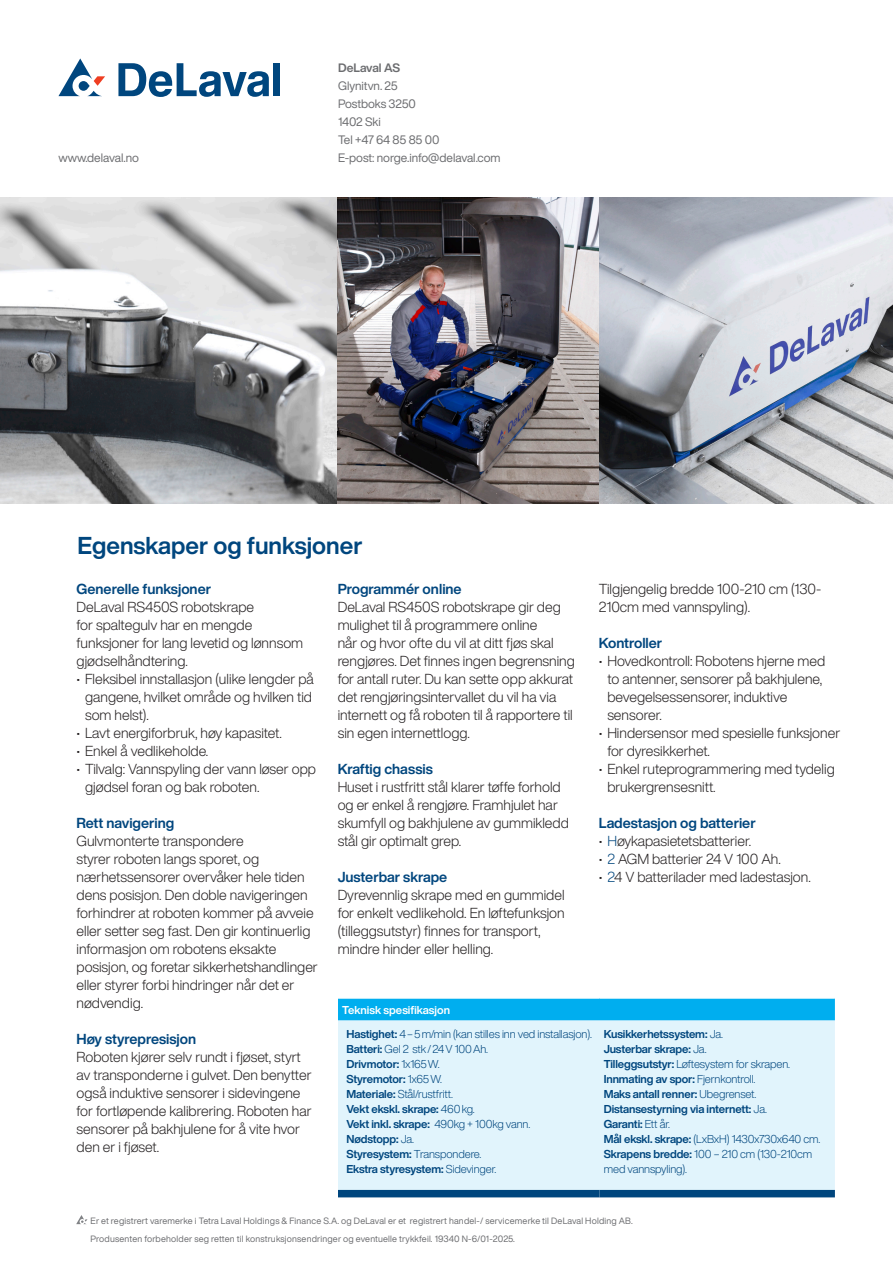
<style>
.page{position:relative;width:893px;height:1263px;background:#fff}
.page>*{position:absolute;margin:0;border:0;box-sizing:border-box;transform-origin:0 0}
.t1{font:700 24px "Helvetica Now Display";color:#00467e}
.t2{font:300 14.25px/18px "Helvetica Now Display";color:#231f20}
.t3{font:700 14.25px "Helvetica Now Display";color:#00467e}
.t4{font:12px/18px "Helvetica Now Display";letter-spacing:-.005em;color:#6c6d70}
.t5{font:700 12px "Helvetica Now Display";letter-spacing:-.005em;color:#6c6d70}
.t6{font:700 11.25px/15px "Helvetica Now Display";letter-spacing:-.01em;color:#00467e}
.t7{font:300 11.25px/24px "Helvetica Now Display";letter-spacing:-.01em;color:#00467e}
.t8{font:9px/18px "Helvetica Now Display";letter-spacing:.02em;color:#6c6d70}
.s1{color:#00467e}
.s2{font-weight:700;color:#fff}
.s3{font-weight:700}
.s4{font-weight:300}
</style>
<div class="page">
<img style="left:0;top:198px;width:338px;height:306px">
<svg style="left:599px;top:198px;width:294px;height:306px;background:#b1b5be"></svg>
<img style="left:338px;top:198px;width:261px;height:306px">
<div style="left:273px;top:63px;width:7px;height:33px;background:#00467e"></div>
<svg style="left:118px;top:63px;width:151px;height:34px"></svg>
<svg style="left:58px;top:58px;width:47px;height:38px"></svg>
<div style="left:338px;top:999px;width:497px;height:21px;background:#00aeef"></div>
<div style="left:338px;top:1020px;width:497px;height:170px;background:#e1f4fc"></div>
<div style="left:338px;top:1190px;width:261px;height:7px;background:#00467e"></div>
<div style="left:599px;top:1190px;width:236px;height:7px;background:#00467e"></div>
<svg style="left:76px;top:1215px;width:12px;height:9px"></svg>
<p class="t5" style="left:338px;top:60px;width:64px">DeLaval AS</p>
<p class="t4" style="left:338px;top:77px;width:103px">Glynitvn. 25<br>Postboks 3250<br>1402 Ski<br>Tel +47 64 85 85 00</p>
<p class="t4" style="left:58px;top:149px;width:82px">www.delaval.no</p>
<p class="t4" style="left:338px;top:149px;width:164px">E-post: norge.info@delaval.com</p>
<h1 class="t1" style="left:78px;top:530px;width:286px">Egenskaper og funksjoner</h1>
<p class="t3" style="left:77px;top:579px;width:136px">Generelle funksjoner</p>
<p class="t2" style="left:77px;top:598px;width:228px">DeLaval RS450S robotskrape<br>for spaltegulv har en mengde funksjoner for lang levetid og lønnsom gjødselhåndtering.</p>
<p class="t2" style="left:85px;top:670px;width:230px;text-align:justify;text-indent:-9px">• Fleksibel innstallasjon (ulike lengder på gangene, hvilket område og hvilken tid som helst).</p>
<p class="t2" style="left:77px;top:724px;width:207px">• Lavt energiforbruk, høy kapasitet.</p>
<p class="t2" style="left:77px;top:742px;width:133px">• Enkel å vedlikeholde.</p>
<p class="t2" style="left:85px;top:760px;width:233px;text-indent:-9px">• Tilvalg: Vannspyling der vann løser opp gjødsel foran og bak roboten.</p>
<p class="t3" style="left:77px;top:813px;width:99px">Rett navigering</p>
<p class="t2" style="left:77px;top:832px;width:243px">Gulvmonterte transpondere<br>styrer roboten langs sporet, og nærhetssensorer overvåker hele tiden dens posisjon. Den doble navigeringen forhindrer at roboten kommer på avveie eller setter seg fast. Den gir kontinuerlig informasjon om robotens eksakte posisjon, og foretar sikkerhetshandlinger eller styrer forbi hindringer når det er nødvendig.</p>
<p class="t3" style="left:77px;top:1029px;width:121px">Høy styrepresisjon</p>
<p class="t2" style="left:77px;top:1048px;width:237px">Roboten kjører selv rundt i fjøset, styrt av transponderne i gulvet. Den benytter også induktive sensorer i sidevingene for fortløpende kalibrering. Roboten har sensorer på bakhjulene for å vite hvor den er i fjøset.</p>
<p class="t2" style="left:599px;top:580px;width:224px">Tilgjengelig bredde 100-210 cm (130-<br>210cm med vannspyling).</p>
<p class="t3" style="left:599px;top:633px;width:65px">Kontroller</p>
<p class="t2" style="left:607px;top:652px;width:220px;text-indent:-9px">• Hovedkontroll: Robotens hjerne med to antenner, sensorer på bakhjulene, bevegelsessensorer, induktive sensorer.</p>
<p class="t2" style="left:607px;top:724px;width:234px;text-indent:-9px">• Hindersensor med spesielle funksjoner for dyresikkerhet.</p>
<p class="t2" style="left:607px;top:760px;width:229px;text-indent:-9px">• Enkel ruteprogrammering med tydelig brukergrensesnitt.</p>
<p class="t3" style="left:599px;top:813px;width:158px">Ladestasjon og batterier</p>
<p class="t2" style="left:599px;top:832px;width:154px">• <span class="s1">H</span>øykapasietetsbatterier.</p>
<p class="t2" style="left:599px;top:850px;width:183px">• <span class="s1">2</span> AGM batterier 24 V 100 Ah.</p>
<p class="t2" style="left:599px;top:868px;width:213px">• <span class="s1">2</span>4 V batterilader med ladestasjon.</p>
<p class="t3" style="left:338px;top:579px;width:126px">Programmér online</p>
<p class="t2" style="left:338px;top:598px;width:239px">DeLaval RS450S robotskrape gir deg mulighet til å programmere online<br>når og hvor ofte du vil at ditt fjøs skal rengjøres. Det finnes ingen begrensning for antall ruter. Du kan sette opp akkurat det rengjøringsintervallet du vil ha via internett og få roboten til å rapportere til sin egen internettlogg.</p>
<p class="t3" style="left:338px;top:759px;width:97px">Kraftig chassis</p>
<p class="t2" style="left:338px;top:778px;width:233px">Huset i rustfritt stål klarer tøffe forhold og er enkel å rengjøre. Framhjulet har skumfyll og bakhjulene av gummikledd stål gir optimalt grep.</p>
<p class="t3" style="left:338px;top:867px;width:111px">Justerbar skrape</p>
<p class="t2" style="left:338px;top:886px;width:228px">Dyrevennlig skrape med en gummidel for enkelt vedlikehold. En løftefunksjon (tilleggsutstyr) finnes for transport, mindre hinder eller helling.</p>
<p class="t7" style="left:346px;top:998px;width:247px;text-indent:-4px"><span class="s2">Teknisk spesifikasjon<br></span><span class="s3">Hastighet:</span> 4 – 5 m/min (kan stilles inn ved installasjon).</p>
<p class="t6" style="left:346px;top:1042px;width:185px">Batteri: <span class="s4">Gel 2 stk / 24 V 100 Ah.<br></span>Drivmotor: <span class="s4">1x165 W.<br></span>Styremotor: <span class="s4">1x65 W.<br></span>Materiale: <span class="s4">Stål/rustfritt.<br></span>Vekt ekskl. skrape: <span class="s4">460 kg.<br></span>Vekt inkl. skrape: <span class="s4">490kg + 100kg vann.<br></span>Nødstopp: <span class="s4">Ja.<br></span>Styresystem: <span class="s4">Transpondere.<br></span>Ekstra styresystem: <span class="s4">Sidevinger.</span></p>
<p class="t6" style="left:604px;top:1026px;width:218px">Kusikkerhetssystem: <span class="s4">Ja.<br></span>Justerbar skrape: <span class="s4">Ja.<br></span>Tilleggsutstyr: <span class="s4">Løftesystem for skrapen.<br></span>Innmating av spor: <span class="s4">Fjernkontroll.<br></span>Maks antall renner: <span class="s4">Ubegrenset.<br></span>Distansestyrning via internett: <span class="s4">Ja.<br></span>Garanti: <span class="s4">Ett år.<br></span>Mål ekskl. skrape: <span class="s4">(LxBxH) 1430x730x640 cm.<br></span>Skrapens bredde: <span class="s4">100 – 210 cm (130-210cm med vannspyling).</span></p>
<p class="t8" style="left:91px;top:1212px;width:544px">Er et registrert varemerke i Tetra Laval Holdings &amp; Finance S.A. og DeLaval er et registrert handel-/ servicemerke til DeLaval Holding AB.<br>Produsenten forbeholder seg retten til konstruksjonsendringer og eventuelle trykkfeil. 19340 N-6/01-2025.</p>
</div>
